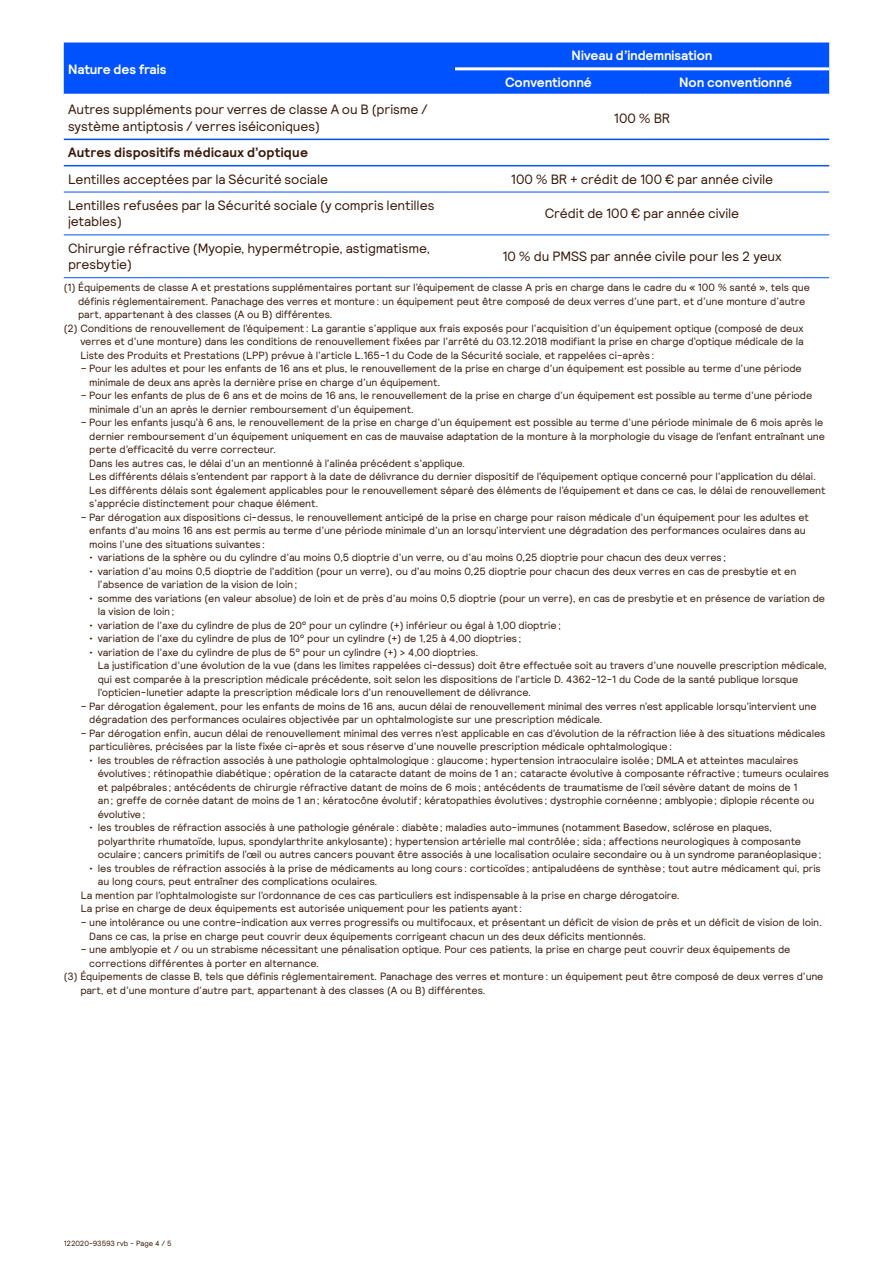
<style>
.page{position:relative;width:893px;height:1263px;background:#fff}
.page>*{position:absolute;margin:0;border:0;box-sizing:border-box;transform-origin:0 0}
.Tableau_colonne_G{font:13.5px/16.5px "Relative";letter-spacing:-.01em;color:#37190a}
.Tableau_colonne_D{font:13.5px "Relative";letter-spacing:-.01em;color:#37190a}
.Tableau_Titre{font:700 13.5px "Relative";letter-spacing:-.005em;color:#fff}
.Tableau_Sous_Titre{font:700 13.5px "Relative";letter-spacing:.015em;color:#37190a}
.Légende_tableau{font:10.5px/13.5px "Relative";letter-spacing:-.01em;color:#37190a}
.Référence{font:7.5px "Relative";letter-spacing:-.02em;color:#37190a}
</style>
<div class="page">
<div style="left:64px;top:43px;width:765px;height:51px;background:#0051fe"></div>
<hr style="left:455px;top:67px;width:187px;height:3px;background:#fff">
<hr style="left:642px;top:67px;width:187px;height:3px;background:#fff">
<hr style="left:64px;top:277px;width:391px;height:1px;background:#0051fe">
<hr style="left:455px;top:277px;width:187px;height:1px;background:#0051fe">
<hr style="left:642px;top:277px;width:187px;height:1px;background:#0051fe">
<hr style="left:64px;top:192px;width:391px;height:1px;background:#0051fe">
<hr style="left:455px;top:192px;width:187px;height:1px;background:#0051fe">
<hr style="left:642px;top:192px;width:187px;height:1px;background:#0051fe">
<hr style="left:64px;top:235px;width:391px;height:1px;background:#0051fe">
<hr style="left:455px;top:235px;width:187px;height:1px;background:#0051fe">
<hr style="left:642px;top:235px;width:187px;height:1px;background:#0051fe">
<hr style="left:64px;top:139px;width:391px;height:1px;background:#0051fe">
<hr style="left:455px;top:139px;width:187px;height:1px;background:#0051fe">
<hr style="left:642px;top:139px;width:187px;height:1px;background:#0051fe">
<hr style="left:64px;top:165px;width:391px;height:1px;background:#0051fe">
<hr style="left:455px;top:165px;width:187px;height:1px;background:#0051fe">
<hr style="left:642px;top:165px;width:187px;height:1px;background:#0051fe">
<p class="Tableau_Titre" style="left:68px;top:60px;width:100px">Nature des frais</p>
<p class="Tableau_Titre" style="left:572px;top:47px;width:142px">Niveau d’indemnisation</p>
<p class="Tableau_Titre" style="left:505px;top:73px;width:88px">Conventionné</p>
<p class="Tableau_Titre" style="left:679px;top:73px;width:114px">Non conventionné</p>
<p class="Tableau_colonne_G" style="left:68px;top:101px;width:361px">Autres suppléments pour verres de classe A ou B (prisme / système antiptosis / verres iséiconiques)</p>
<p class="Tableau_colonne_D" style="left:614px;top:109px;width:58px">100 % BR</p>
<p class="Tableau_Sous_Titre" style="left:68px;top:144px;width:242px">Autres dispositifs médicaux d’optique</p>
<p class="Tableau_colonne_G" style="left:68px;top:170px;width:262px">Lentilles acceptées par la Sécurité sociale</p>
<p class="Tableau_colonne_D" style="left:511px;top:170px;width:264px">100 % BR + crédit de 100 € par année civile</p>
<p class="Tableau_colonne_G" style="left:68px;top:196px;width:368px">Lentilles refusées par la Sécurité sociale (y compris lentilles jetables)</p>
<p class="Tableau_colonne_D" style="left:545px;top:205px;width:196px">Crédit de 100 € par année civile</p>
<p class="Tableau_colonne_G" style="left:68px;top:239px;width:364px">Chirurgie réfractive (Myopie, hypermétropie, astigmatisme, presbytie)</p>
<p class="Tableau_colonne_D" style="left:502px;top:247px;width:281px">10 % du PMSS par année civile pour les 2 yeux</p>
<p class="Légende_tableau" style="left:78px;top:281px;width:733px;text-indent:-14px">(1) Équipements de classe A et prestations supplémentaires portant sur l’équipement de classe A pris en charge dans le cadre du « 100 % santé », tels que définis réglementairement. Panachage des verres et monture: un équipement peut être composé de deux verres d’une part, et d’une monture d’autre part, appartenant à des classes (A ou B) différentes.</p>
<p class="Légende_tableau" style="left:80px;top:321px;width:725px;text-align:justify;text-indent:-17px">(2) Conditions de renouvellement de l’équipement : La garantie s’applique aux frais exposés pour l’acquisition d’un équipement optique (composé de deux verres et d’une monture) dans les conditions de renouvellement fixées par l’arrêté du 03.12.2018 modifiant la prise en charge d’optique médicale de la Liste des Produits et Prestations (LPP) prévue à l’article L.165-1 du Code de la Sécurité sociale, et rappelées ci-après:</p>
<p class="Légende_tableau" style="left:89px;top:362px;width:714px;text-indent:-9px">– Pour les adultes et pour les enfants de 16 ans et plus, le renouvellement de la prise en charge d’un équipement est possible au terme d’une période minimale de deux ans après la dernière prise en charge d’un équipement.</p>
<p class="Légende_tableau" style="left:89px;top:389px;width:724px;text-indent:-9px">– Pour les enfants de plus de 6 ans et de moins de 16 ans, le renouvellement de la prise en charge d’un équipement est possible au terme d’une période minimale d’un an après le dernier remboursement d’un équipement.</p>
<p class="Légende_tableau" style="left:89px;top:416px;width:738px;text-indent:-9px">– Pour les enfants jusqu’à 6 ans, le renouvellement de la prise en charge d’un équipement est possible au terme d’une période minimale de 6 mois après le dernier remboursement d’un équipement uniquement en cas de mauvaise adaptation de la monture à la morphologie du visage de l’enfant entraînant une perte d’efficacité du verre correcteur.<br>Dans les autres cas, le délai d’un an mentionné à l’alinéa précédent s’applique.<br>Les différents délais s’entendent par rapport à la date de délivrance du dernier dispositif de l’équipement optique concerné pour l’application du délai.<br>Les différents délais sont également applicables pour le renouvellement séparé des éléments de l’équipement et dans ce cas, le délai de renouvellement s’apprécie distinctement pour chaque élément.</p>
<p class="Légende_tableau" style="left:89px;top:510px;width:721px;text-indent:-9px">– Par dérogation aux dispositions ci-dessus, le renouvellement anticipé de la prise en charge pour raison médicale d’un équipement pour les adultes et enfants d’au moins 16 ans est permis au terme d’une période minimale d’un an lorsqu’intervient une dégradation des performances oculaires dans au moins l’une des situations suivantes :</p>
<p class="Légende_tableau" style="left:89px;top:551px;width:638px">• variations de la sphère ou du cylindre d’au moins 0,5 dioptrie d’un verre, ou d’au moins 0,25 dioptrie pour chacun des deux verres;</p>
<p class="Légende_tableau" style="left:98px;top:564px;width:700px;text-indent:-9px">• variation d’au moins 0,5 dioptrie de l’addition (pour un verre), ou d’au moins 0,25 dioptrie pour chacun des deux verres en cas de presbytie et en l’absence de variation de la vision de loin;</p>
<p class="Légende_tableau" style="left:98px;top:591px;width:729px;text-indent:-9px">• somme des variations (en valeur absolue) de loin et de près d’au moins 0,5 dioptrie (pour un verre), en cas de presbytie et en présence de variation de la vision de loin;</p>
<p class="Légende_tableau" style="left:89px;top:618px;width:473px">• variation de l’axe du cylindre de plus de 20° pour un cylindre (+) inférieur ou égal à 1,00 dioptrie;</p>
<p class="Légende_tableau" style="left:89px;top:632px;width:434px">• variation de l’axe du cylindre de plus de 10° pour un cylindre (+) de 1,25 à 4,00 dioptries ;</p>
<p class="Légende_tableau" style="left:98px;top:645px;width:731px;text-indent:-9px">• variation de l’axe du cylindre de plus de 5° pour un cylindre (+) &gt; 4,00 dioptries.<br>La justification d’une évolution de la vue (dans les limites rappelées ci‑dessus) doit être effectuée soit au travers d’une nouvelle prescription médicale, qui est comparée à la prescription médicale précédente, soit selon les dispositions de l’article D. 4362-12-1 du Code de la santé publique lorsque l’opticien-lunetier adapte la prescription médicale lors d’un renouvellement de délivrance.</p>
<p class="Légende_tableau" style="left:89px;top:699px;width:729px;text-indent:-9px">– Par dérogation également, pour les enfants de moins de 16 ans, aucun délai de renouvellement minimal des verres n’est applicable lorsqu’intervient une dégradation des performances oculaires objectivée par un ophtalmologiste sur une prescription médicale.</p>
<p class="Légende_tableau" style="left:89px;top:726px;width:738px;text-indent:-9px">– Par dérogation enfin, aucun délai de renouvellement minimal des verres n’est applicable en cas d’évolution de la réfraction liée à des situations médicales particulières, précisées par la liste fixée ci-après et sous réserve d’une nouvelle prescription médicale ophtalmologique:</p>
<p class="Légende_tableau" style="left:98px;top:753px;width:733px;text-indent:-9px">• les troubles de réfraction associés à une pathologie ophtalmologique : glaucome; hypertension intraoculaire isolée; DMLA et atteintes maculaires évolutives ; rétinopathie diabétique; opération de la cataracte datant de moins de 1 an; cataracte évolutive à composante réfractive; tumeurs oculaires et palpébrales ; antécédents de chirurgie réfractive datant de moins de 6 mois ; antécédents de traumatisme de l’œil sévère datant de moins de 1<br>an; greffe de cornée datant de moins de 1 an; kératocône évolutif; kératopathies évolutives ; dystrophie cornéenne; amblyopie; diplopie récente ou évolutive;</p>
<p class="Légende_tableau" style="left:98px;top:821px;width:725px;text-indent:-9px">• les troubles de réfraction associés à une pathologie générale: diabète; maladies auto-immunes (notamment Basedow, sclérose en plaques, polyarthrite rhumatoïde, lupus, spondylarthrite ankylosante); hypertension artérielle mal contrôlée; sida; affections neurologiques à composante oculaire; cancers primitifs de l’œil ou autres cancers pouvant être associés à une localisation oculaire secondaire ou à un syndrome paranéoplasique;</p>
<p class="Légende_tableau" style="left:98px;top:861px;width:724px;text-indent:-9px">• les troubles de réfraction associés à la prise de médicaments au long cours : corticoïdes ; antipaludéens de synthèse; tout autre médicament qui, pris au long cours, peut entraîner des complications oculaires.</p>
<p class="Légende_tableau" style="left:81px;top:888px;width:601px">La mention par l’ophtalmologiste sur l’ordonnance de ces cas particuliers est indispensable à la prise en charge dérogatoire.<br>La prise en charge de deux équipements est autorisée uniquement pour les patients ayant :</p>
<p class="Légende_tableau" style="left:89px;top:915px;width:734px;text-indent:-9px">– une intolérance ou une contre-indication aux verres progressifs ou multifocaux, et présentant un déficit de vision de près et un déficit de vision de loin.<br>Dans ce cas, la prise en charge peut couvrir deux équipements corrigeant chacun un des deux déficits mentionnés.</p>
<p class="Légende_tableau" style="left:89px;top:942px;width:703px;text-indent:-9px">– une amblyopie et / ou un strabisme nécessitant une pénalisation optique. Pour ces patients, la prise en charge peut couvrir deux équipements de corrections différentes à porter en alternance.</p>
<p class="Légende_tableau" style="left:80px;top:969px;width:745px;text-indent:-17px">(3) Équipements de classe B, tels que définis réglementairement. Panachage des verres et monture: un équipement peut être composé de deux verres d’une part, et d’une monture d’autre part, appartenant à des classes (A ou B) différentes.</p>
<p class="Référence" style="left:64px;top:1238px;width:109px">122020-93593 rvb - Page 4 / 5</p>
</div>
